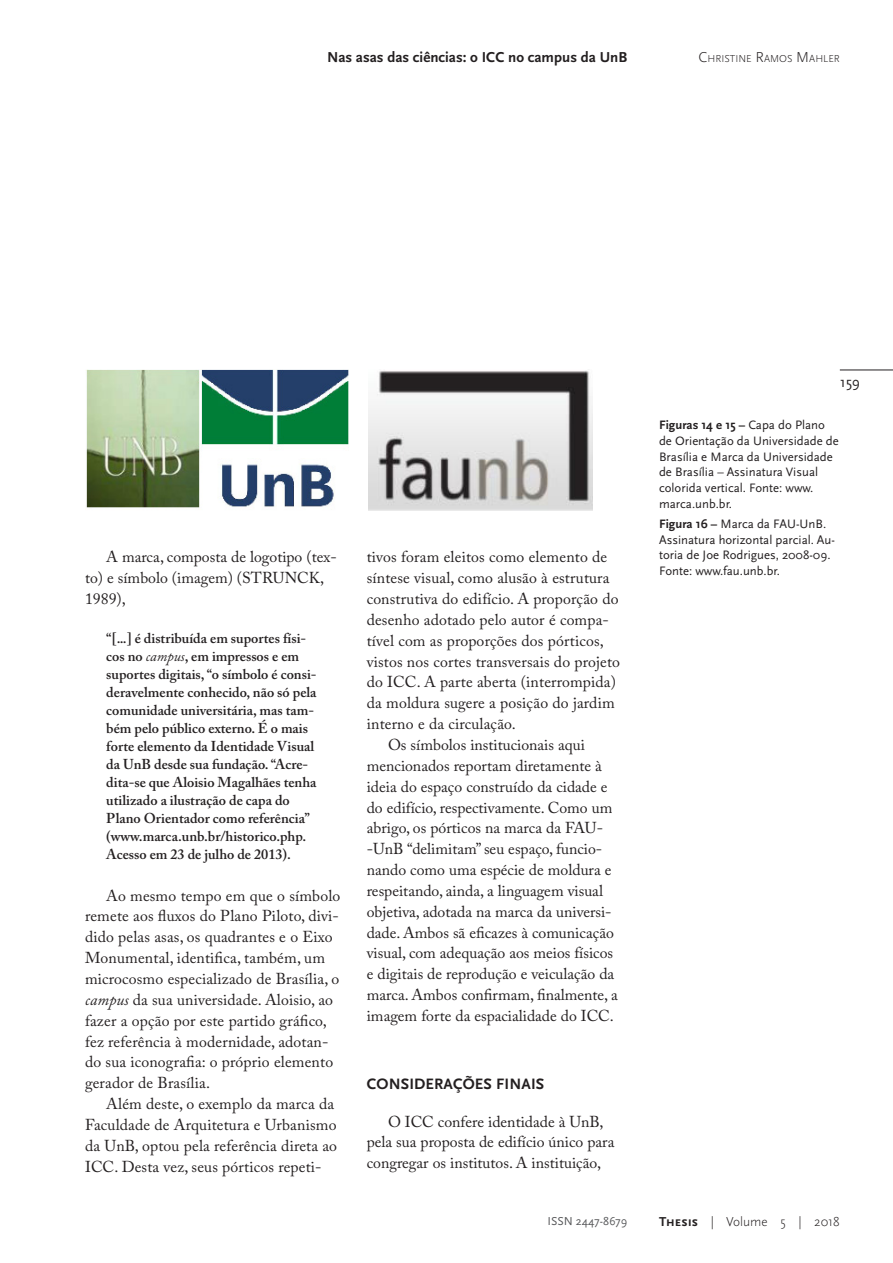
<style>
.page{position:relative;width:893px;height:1263px;background:#fff}
.page>*{position:absolute;margin:0;border:0;box-sizing:border-box;transform-origin:0 0}
.Corpo_do_Texto{font:15.75px/20.9px "Adobe Caslon Pro";letter-spacing:.005em;color:#231f20}
.Sub_Título{font:700 15.75px "Scala Sans Pro";letter-spacing:.01em;color:#231f20}
.t1{font:700 15px "Scala Sans Pro";color:#231f20}
.t2{font:15px "Scala Sans Pro";color:#231f20}
.Citação{font:600 14.25px/18px "Adobe Caslon Pro";color:#231f20}
.t3{font:300 13.5px "Scala Sans Pro";color:#231f20}
.Legenda{font:12.75px/15.8px "Scala Sans Pro";color:#231f20}
.t4{font:12px "Scala Sans Pro";color:#57585a}
.t5{font:300 10.5px "Scala Sans Pro";color:#231f20}
.s1{font-size:15px}
.s2{font-weight:400;font-style:italic}
.s3{font-style:italic}
.s4{font-weight:700}
</style>
<div class="page">
<hr style="left:840px;top:370px;width:53px;height:1px;background:#231f20">
<img style="left:85px;top:370px;width:264px;height:140px">
<img style="left:368px;top:370px;width:225px;height:140px">
<p class="t1" style="left:327px;top:49px;width:302px">Nas asas das ciências: o ICC no campus da UnB</p>
<p class="t5" style="left:699px;top:53px;width:143px"><span class="s1">C</span>HRISTINE <span class="s1">R</span>AMOS <span class="s1">M</span>AHLER</p>
<p class="Corpo_do_Texto" style="left:85px;top:546px;width:253px;text-indent:21px">A marca, composta de logotipo (tex&shy;to) e símbolo (imagem) (STRUNCK,<br>1989),</p>
<p class="Citação" style="left:106px;top:629px;width:212px">“[...] é distribuída em suportes físi&shy;cos no <span class="s2">campus</span>, em impressos e em suportes digitais, “o símbolo é consi&shy;deravelmente conhecido, não só pela comunidade universitária, mas tam&shy;bém pelo público externo. É o mais forte elemento da Identidade Visual da UnB desde sua fundação. “Acre&shy;dita-se que Aloisio Magalhães tenha utilizado a ilustração de capa do Plano Orientador como referência” (www.marca.unb.br/historico.php.<br>Acesso em 23 de julho de 2013).</p>
<p class="Corpo_do_Texto" style="left:85px;top:885px;width:257px;text-indent:21px">Ao mesmo tempo em que o símbolo remete aos fluxos do Plano Piloto, divi&shy;dido pelas asas, os quadrantes e o Eixo Monumental, identifica, também, um microcosmo especializado de Brasília, o <span class="s3">campus</span> da sua universidade. Aloisio, ao fazer a opção por este partido gráfico, fez referência à modernidade, adotan&shy;do sua iconografia: o próprio elemento gerador de Brasília.</p>
<p class="Corpo_do_Texto" style="left:85px;top:1093px;width:254px;text-indent:21px">Além deste, o exemplo da marca da Faculdade de Arquitetura e Urbanismo da UnB, optou pela referência direta ao ICC. Desta vez, seus pórticos repeti-</p>
<p class="Corpo_do_Texto" style="left:367px;top:546px;width:255px">tivos foram eleitos como elemento de síntese visual, como alusão à estrutura construtiva do edifício. A proporção do desenho adotado pelo autor é compa&shy;tível com as proporções dos pórticos, vistos nos cortes transversais do projeto do ICC. A parte aberta (interrompida) da moldura sugere a posição do jardim interno e da circulação.</p>
<p class="Corpo_do_Texto" style="left:367px;top:734px;width:253px;text-indent:21px">Os símbolos institucionais aqui mencionados reportam diretamente à ideia do espaço construído da cidade e do edifício, respectivamente. Como um abrigo, os pórticos na marca da FAU--UnB “delimitam” seu espaço, funcio&shy;nando como uma espécie de moldura e respeitando, ainda, a linguagem visual objetiva, adotada na marca da universi&shy;dade. Ambos sã eficazes à comunicação visual, com adequação aos meios físicos e digitais de reprodução e veiculação da marca. Ambos confirmam, finalmente, a imagem forte da espacialidade do ICC.</p>
<p class="Sub_Título" style="left:367px;top:1074px;width:179px">CONSIDERAÇÕES FINAIS</p>
<p class="Corpo_do_Texto" style="left:367px;top:1111px;width:249px;text-indent:21px">O ICC confere identidade à UnB, pela sua proposta de edifício único para congregar os institutos. A instituição,</p>
<p class="t2" style="left:840px;top:374px;width:22px">159</p>
<p class="Legenda" style="left:659px;top:417px;width:181px"><span class="s4">Figuras 14 e 15 –</span> Capa do Plano de Orientação da Universidade de<br>Brasília e Marca da Universidade de Brasília – Assinatura Visual colorida vertical. Fonte: www. marca.unb.br.</p>
<p class="Legenda" style="left:659px;top:516px;width:177px"><span class="s4">Figura 16 –</span> Marca da FAU-UnB.<br>Assinatura horizontal parcial. Au&shy;toria de Joe Rodrigues, 2008-09.<br>Fonte: www.fau.unb.br.</p>
<p class="t4" style="left:547px;top:1214px;width:81px">ISSN 2447-8679</p>
<p class="t3" style="left:659px;top:1214px;width:182px"><span class="s4">Thesis</span> | Volume 5 | 2018</p>
</div>
